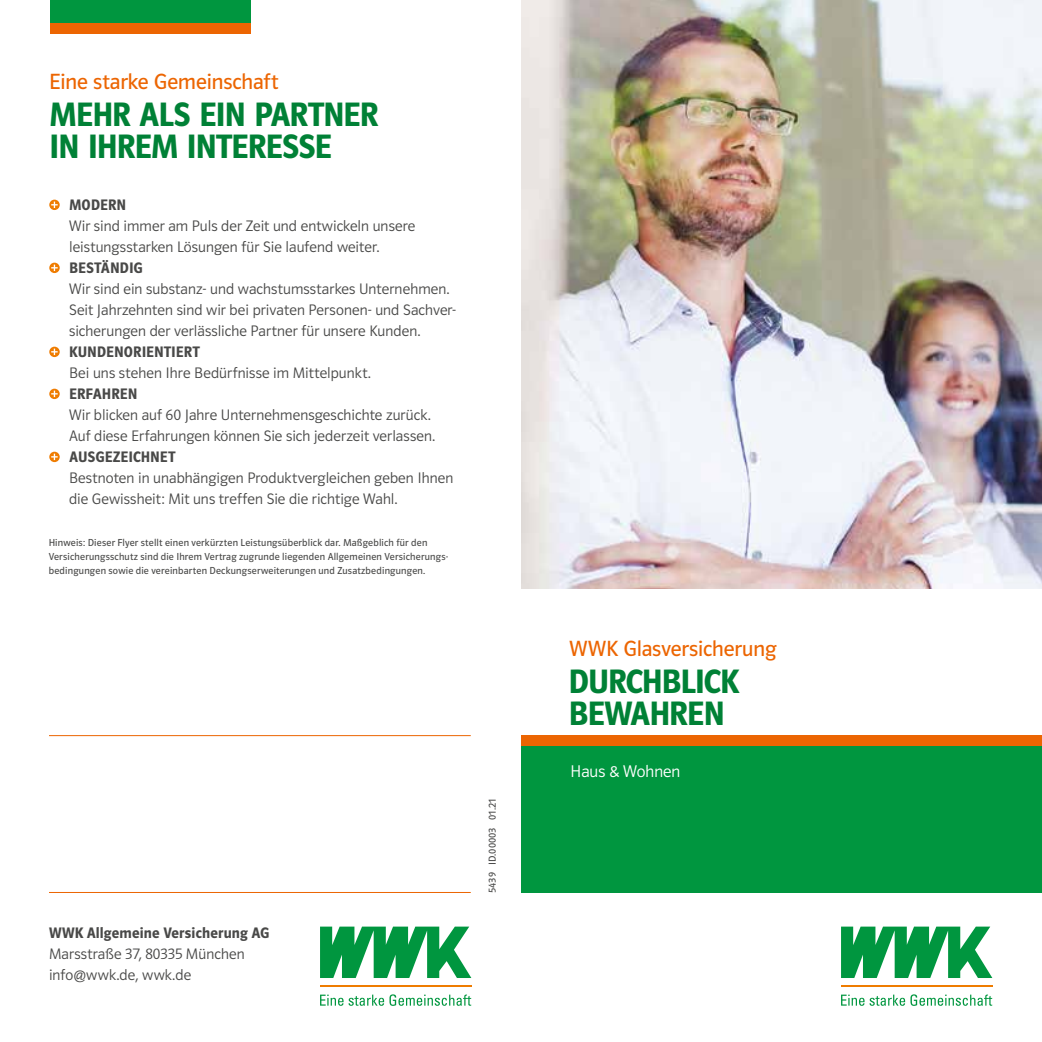
<style>
.page{position:relative;width:1042px;height:1042px;background:#fff}
.page>*{position:absolute;margin:0;border:0;box-sizing:border-box;transform-origin:0 0}
.t1{font:600 35px/31.5px "WWK Polo 66";letter-spacing:-.025em;color:#008136}
.t2{font:22.75px "WWK Polo 66 Buch";letter-spacing:-.005em;color:#ec6502}
.t3{font:17.5px "WWK Polo 66 Leicht";letter-spacing:.005em;color:#fff}
.t4{font:15.75px/21px "WWK Polo 66 Leicht";letter-spacing:.005em;color:#494948}
.t5{font:600 15.75px "WWK Polo 66";letter-spacing:.005em;color:#494948}
.t6{font:10.5px/14px "WWK Polo 66 Buch";letter-spacing:.02em;color:#494948}
</style>
<div class="page">
<img style="left:521px;top:0;width:521px;height:588px">
<div style="left:521px;top:746px;width:521px;height:147px;background:#00963f"></div>
<div style="left:521px;top:735px;width:521px;height:11px;background:#ec6502"></div>
<svg style="left:841px;top:926px;width:151px;height:52px"></svg>
<hr style="left:841px;top:985px;width:151px;height:2px;background:#ef7c00">
<svg style="left:841px;top:994px;width:151px;height:12px"></svg>
<svg style="left:320px;top:926px;width:151px;height:52px"></svg>
<hr style="left:320px;top:985px;width:151px;height:2px;background:#ef7c00">
<svg style="left:320px;top:994px;width:151px;height:12px"></svg>
<hr style="left:49px;top:735px;width:422px;height:1px;background:#ec6502">
<hr style="left:49px;top:892px;width:422px;height:1px;background:#ec6502">
<svg style="left:49px;top:200px;width:11px;height:10px"></svg>
<svg style="left:49px;top:263px;width:11px;height:10px"></svg>
<svg style="left:49px;top:347px;width:11px;height:10px"></svg>
<svg style="left:49px;top:389px;width:11px;height:10px"></svg>
<svg style="left:49px;top:452px;width:11px;height:10px"></svg>
<div style="left:50px;top:0;width:200px;height:24px;background:#00963f"></div>
<div style="left:50px;top:24px;width:200px;height:10px;background:#ec6502"></div>
<h2 class="t2" style="left:49px;top:70px;width:231px">Eine starke Gemeinschaft</h2>
<h1 class="t1" style="left:49px;top:99px;width:331px">MEHR ALS EIN PARTNER<br>IN IHREM INTERESSE</h1>
<p class="t5" style="left:69px;top:196px;width:59px">MODERN</p>
<p class="t4" style="left:69px;top:215px;width:348px">Wir sind immer am Puls der Zeit und entwickeln unsere leistungsstarken Lösungen für Sie laufend weiter.</p>
<p class="t5" style="left:69px;top:259px;width:75px">BESTÄNDIG</p>
<p class="t4" style="left:69px;top:278px;width:387px">Wir sind ein substanz- und wachstumsstarkes Unternehmen.<br>Seit Jahrzehnten sind wir bei privaten Personen- und Sachver&shy;sicherungen der verlässliche Partner für unsere Kunden.</p>
<p class="t5" style="left:69px;top:343px;width:132px">KUNDENORIENTIERT</p>
<p class="t4" style="left:69px;top:362px;width:303px">Bei uns stehen Ihre Bedürfnisse im Mittelpunkt.</p>
<p class="t5" style="left:69px;top:385px;width:70px">ERFAHREN</p>
<p class="t4" style="left:69px;top:404px;width:368px">Wir blicken auf 60 Jahre Unternehmensgeschichte zurück.<br>Auf diese Erfahrungen können Sie sich jederzeit verlassen.</p>
<p class="t5" style="left:69px;top:448px;width:108px">AUSGEZEICHNET</p>
<p class="t4" style="left:69px;top:467px;width:386px">Bestnoten in unabhängigen Produktvergleichen geben Ihnen die Gewissheit: Mit uns treffen Sie die richtige Wahl.</p>
<p class="t6" style="left:49px;top:536px;width:401px">Hinweis: Dieser Flyer stellt einen verkürzten Leistungsüberblick dar. Maßgeblich für den<br>Versicherungsschutz sind die Ihrem Vertrag zugrunde liegenden Allgemeinen Versicherungs&shy;bedingungen sowie die vereinbarten Deckungserweiterungen und Zusatzbedingungen.</p>
<p class="t5" style="left:49px;top:924px;width:222px">WWK Allgemeine Versicherung AG</p>
<p class="t4" style="left:49px;top:943px;width:197px">Marsstraße 37, 80335 München info@wwk.de, wwk.de</p>
<p class="t6" style="left:485px;top:893px;width:96px;rotate:-90deg">5439 ID.00003 01.21</p>
<h2 class="t2" style="left:569px;top:637px;width:209px">WWK Glasversicherung</h2>
<h1 class="t1" style="left:568px;top:666px;width:172px">DURCHBLICK<br>BEWAHREN</h1>
<p class="t3" style="left:570px;top:762px;width:111px">Haus &amp; Wohnen</p>
</div>
